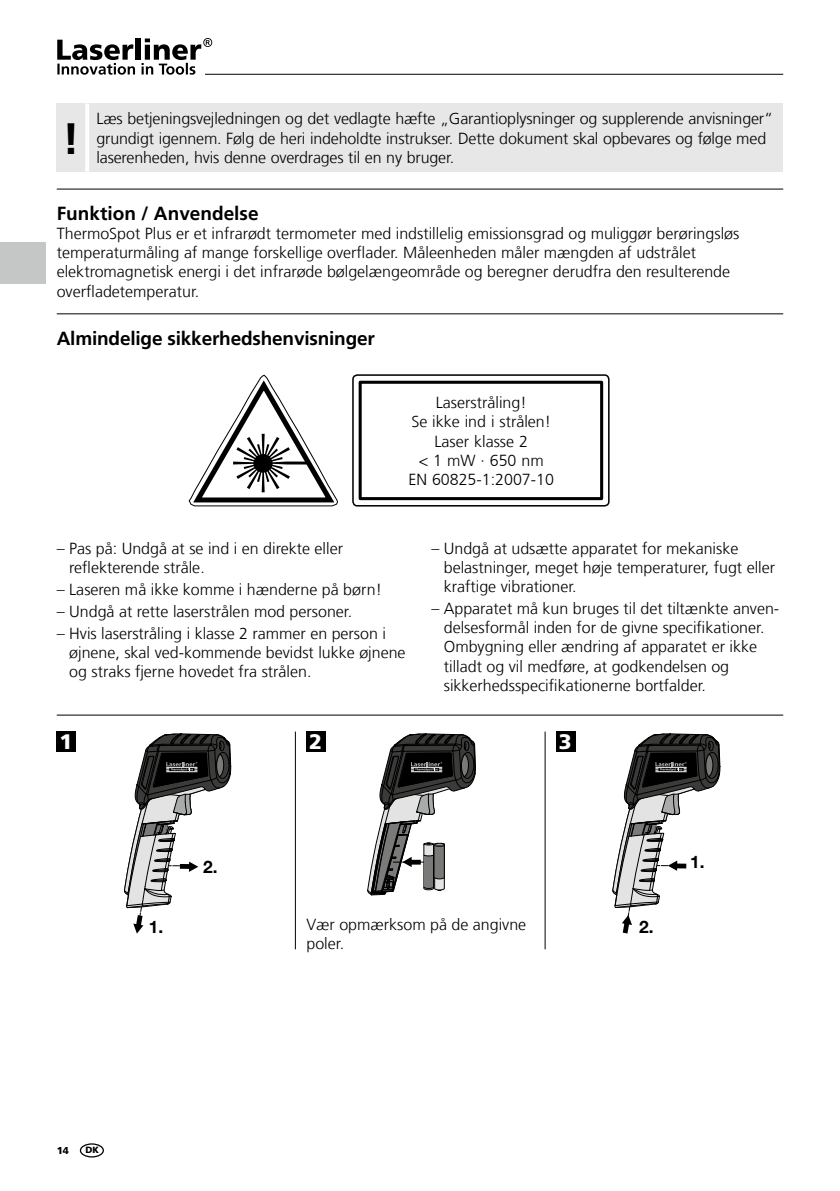
<style>
.page{position:relative;width:840px;height:1191px;background:#fff}
.page>*{position:absolute;margin:0;border:0;box-sizing:border-box;transform-origin:0 0}
.t1{font:700 44px "Frutiger LT Com";color:#000}
.t2{font:900 21px "Frutiger LT Com";color:#fff}
.t3{font:700 19px "Frutiger LT Com";letter-spacing:-.01em;color:#000}
.t4{font:700 17.2px "Helvetica Neue LT Pro";color:#000}
.t5{font:300 16px/19.2px "Frutiger LT Com";color:#000}
.t6{font:900 10px "Frutiger LT Com";color:#000}
.t7{font:900 9px "Frutiger LT Com";color:#000}
</style>
<div class="page">
<svg style="left:57px;top:38px;width:155px;height:37px"></svg>
<hr style="left:205px;top:74px;width:577px;height:1px;background:#000">
<hr style="left:57px;top:189px;width:725px;height:1px;background:#000">
<hr style="left:57px;top:313px;width:725px;height:1px;background:#000">
<hr style="left:57px;top:714px;width:725px;height:1px;background:#000">
<div style="left:57px;top:731px;width:19px;height:21px;background:#000"></div>
<div style="left:306px;top:731px;width:20px;height:21px;background:#000"></div>
<div style="left:556px;top:731px;width:19px;height:21px;background:#000"></div>
<svg style="left:124px;top:733px;width:107px;height:200px"></svg>
<hr style="left:166px;top:771px;width:31px;height:1px;background:#fff">
<hr style="left:166px;top:767px;width:31px;height:1px;background:#fff">
<svg style="left:612px;top:733px;width:107px;height:200px"></svg>
<hr style="left:655px;top:771px;width:31px;height:1px;background:#fff">
<hr style="left:655px;top:767px;width:31px;height:1px;background:#fff">
<svg style="left:367px;top:733px;width:108px;height:162px"></svg>
<hr style="left:411px;top:771px;width:31px;height:1px;background:#fff">
<hr style="left:411px;top:767px;width:31px;height:1px;background:#fff">
<hr style="left:544px;top:731px;width:1px;height:218px;background:#000">
<hr style="left:295px;top:731px;width:1px;height:218px;background:#000">
<div style="left:80px;top:1143px;width:24px;height:14px;border:1px solid #000;border-radius:50%"></div>
<div style="left:0;top:242px;width:45px;height:41px;background:#c5c6c6"></div>
<div style="left:57px;top:103px;width:725px;height:68px;background:#e7e7e7"></div>
<hr style="left:85px;top:103px;width:4px;height:68px;background:#fff">
<svg style="left:189px;top:375px;width:149px;height:132px"></svg>
<div style="left:352px;top:374px;width:257px;height:132px;border:2px solid #000;border-radius:4px"></div>
<svg style="left:358px;top:380px;width:246px;height:121px"></svg>
<h1 class="t1" style="left:62px;top:113px;width:19px">!</h1>
<p class="t5" style="left:96px;top:109px;width:677px">Læs betjeningsvejledningen og det vedlagte hæfte „Garantioplysninger og supplerende anvisninger“ grundigt igennem. Følg de heri indeholdte instrukser. Dette dokument skal opbevares og følge med laserenheden, hvis denne overdrages til en ny bruger.</p>
<p class="t3" style="left:57px;top:202px;width:203px">Funktion / Anvendelse</p>
<p class="t5" style="left:57px;top:224px;width:683px">ThermoSpot Plus er et infrarødt termometer med indstillelig emissionsgrad og muliggør berøringsløs temperaturmåling af mange forskellige overflader. Måleenheden måler mængden af udstrålet elektromagnetisk energi i det infrarøde bølgelængeområde og beregner derudfra den resulterende overfladetemperatur.</p>
<p class="t3" style="left:57px;top:327px;width:319px">Almindelige sikkerhedshenvisninger</p>
<p class="t5" style="left:408px;top:393px;width:147px;text-align:center">Laserstråling!<br>Se ikke ind i strålen!<br>Laser klasse 2<br>&lt; 1 mW · 650 nm<br>EN 60825-1:2007-10</p>
<p class="t5" style="left:69px;top:538px;width:275px;text-indent:-12px">– Pas på: Undgå at se ind i en direkte eller reflekterende stråle.</p>
<p class="t5" style="left:57px;top:580px;width:326px">– Laseren må ikke komme i hænderne på børn!</p>
<p class="t5" style="left:57px;top:602px;width:297px">– Undgå at rette laserstrålen mod personer.</p>
<p class="t5" style="left:69px;top:624px;width:338px;text-indent:-12px">– Hvis laserstråling i klasse 2 rammer en person i øjnene, skal ved-kommende bevidst lukke øjnene og straks fjerne hovedet fra strålen.</p>
<p class="t5" style="left:443px;top:538px;width:333px;text-indent:-12px">– Undgå at udsætte apparatet for mekaniske belastninger, meget høje temperaturer, fugt eller kraftige vibrationer.</p>
<p class="t5" style="left:443px;top:599px;width:337px;text-indent:-12px">– Apparatet må kun bruges til det tiltænkte anven&shy;delsesformål inden for de givne specifikationer.<br>Ombygning eller ændring af apparatet er ikke tilladt og vil medføre, at godkendelsen og sikkerhedsspecifikationerne bortfalder.</p>
<h2 class="t2" style="left:59px;top:729px;width:14px">1</h2>
<h2 class="t2" style="left:309px;top:729px;width:14px">2</h2>
<h2 class="t2" style="left:558px;top:729px;width:14px">3</h2>
<p class="t4" style="left:149px;top:916px;width:16px">1.</p>
<p class="t4" style="left:203px;top:855px;width:16px">2.</p>
<p class="t4" style="left:690px;top:851px;width:16px">1.</p>
<p class="t5" style="left:306px;top:915px;width:221px">Vær opmærksom på de angivne poler.</p>
<p class="t4" style="left:638px;top:915px;width:16px">2.</p>
<p class="t6" style="left:57px;top:1144px;width:14px">14</p>
<p class="t7" style="left:85px;top:1144px;width:15px">DK</p>
</div>
